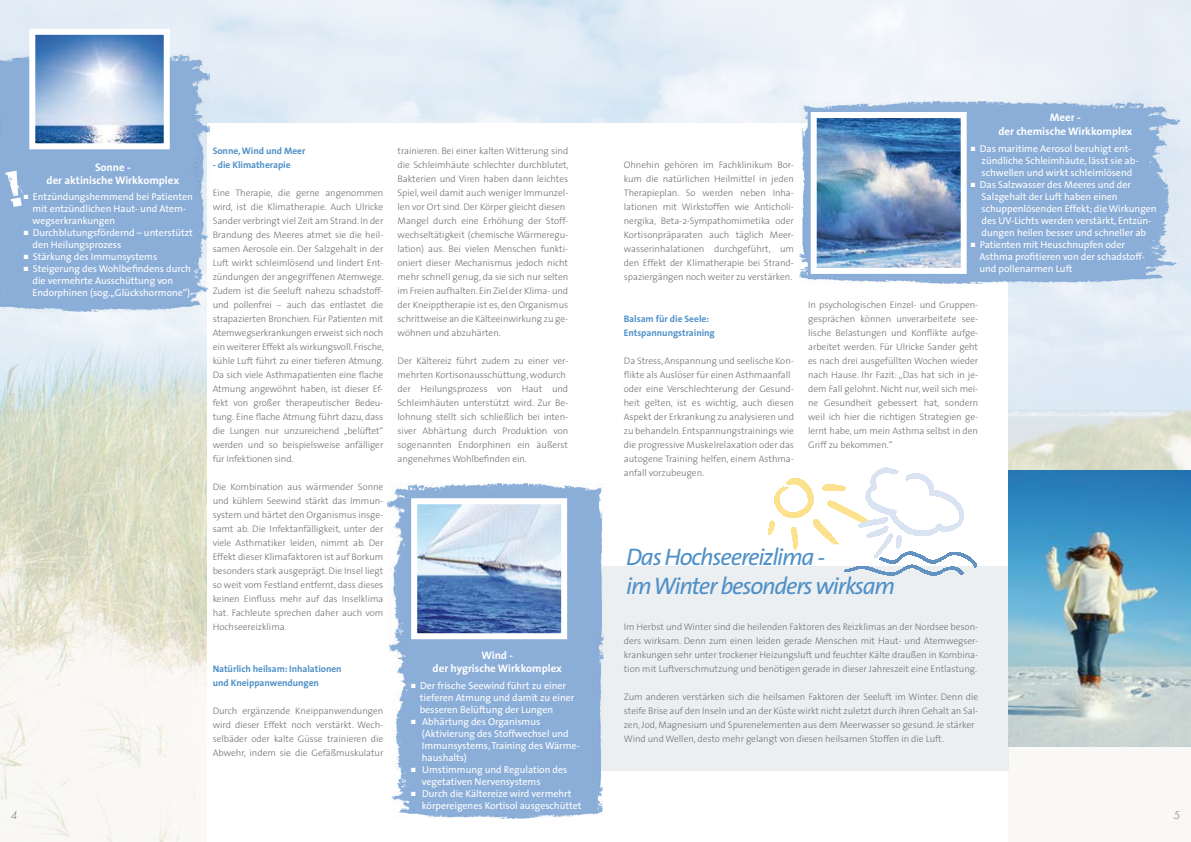
<style>
.page{position:relative;width:1191px;height:842px;background:#fff}
.page>*{position:absolute;margin:0;border:0;box-sizing:border-box;transform-origin:0 0}
.headlines{font:italic 24px "The Sans";letter-spacing:-.05em;color:#4f90c8}
.fliesstext{font:12px "Futura T Ligh Obli";color:#707172}
.subhead{font:700 11px "The Sans";letter-spacing:-.005em;color:#fff}
.subhead-2{font:10px "The Sans";letter-spacing:-.005em;color:#fff}
.t1{font:300 9.5px/14px "The Sans";letter-spacing:-.005em;color:#707172;text-align:justify}
.t2{font:700 9.5px "The Sans";letter-spacing:-.005em;color:#4f90c8}
</style>
<div class="page">
<img style="left:0;top:0;width:1191px;height:842px">
<div style="left:207px;top:123px;width:800px;height:719px;background:#fff"></div>
<img style="left:0;top:54px;width:209px;height:62px">
<img style="left:0;top:116px;width:210px;height:195px">
<img style="left:36px;top:36px;width:127px;height:106px">
<div style="left:29px;top:29px;width:141px;height:120px;border:6px solid #fff"></div>
<div style="left:595px;top:566px;width:413px;height:205px;background:#eceff1"></div>
<img style="left:387px;top:484px;width:216px;height:175px">
<img style="left:390px;top:635px;width:212px;height:184px">
<img style="left:418px;top:505px;width:142px;height:127px">
<div style="left:411px;top:498px;width:156px;height:141px;border:6px solid #fff"></div>
<img style="left:799px;top:101px;width:380px;height:183px">
<img style="left:817px;top:119px;width:142px;height:148px">
<div style="left:810px;top:112px;width:156px;height:162px;border:6px solid #fff"></div>
<img style="left:1008px;top:471px;width:183px;height:275px">
<img style="left:844px;top:554px;width:133px;height:22px">
<img style="left:856px;top:467px;width:109px;height:90px">
<svg style="left:0;top:170px;width:27px;height:39px"></svg>
<p class="subhead" style="left:1050px;top:111px;width:32px">Meer -</p>
<p class="subhead" style="left:998px;top:124px;width:135px">der chemische Wirkkomplex</p>
<p class="subhead-2" style="left:971px;top:140px;width:162px">■ Das maritime Aerosol beruhigt ent-</p>
<p class="subhead-2" style="left:981px;top:152px;width:159px">zündliche Schleimhäute, lässt sie ab-</p>
<p class="subhead-2" style="left:981px;top:164px;width:152px">schwellen und wirkt schleimlösend</p>
<p class="subhead-2" style="left:971px;top:176px;width:162px">■ Das Salzwasser des Meeres und der</p>
<p class="subhead-2" style="left:981px;top:188px;width:137px">Salzgehalt der Luft haben einen</p>
<p class="subhead-2" style="left:981px;top:200px;width:176px">schuppenlösenden Effekt; die Wirkungen</p>
<p class="subhead-2" style="left:981px;top:212px;width:171px">des UV-Lichts werden verstärkt, Entzün-</p>
<p class="subhead-2" style="left:981px;top:224px;width:166px">dungen heilen besser und schneller ab</p>
<p class="subhead-2" style="left:971px;top:236px;width:156px">■ Patienten mit Heuschnupfen oder</p>
<p class="subhead-2" style="left:979px;top:248px;width:167px">Asthma profitieren von der schadstoff-</p>
<p class="subhead-2" style="left:979px;top:260px;width:95px">und pollenarmen Luft</p>
<p class="t2" style="left:213px;top:145px;width:94px">Sonne, Wind und Meer</p>
<p class="t2" style="left:213px;top:159px;width:79px">- die Klimatherapie</p>
<p class="t1" style="left:213px;top:185px;width:173px">Eine Therapie, die gerne angenommen wird, ist die Klimatherapie. Auch Ulricke Sander verbringt viel Zeit am Strand. In der Brandung des Meeres atmet sie die heil&shy;samen Aerosole ein. Der Salzgehalt in der Luft wirkt schleimlösend und lindert Ent&shy;zündungen der angegriffenen Atemwege.<br>Zudem ist die Seeluft nahezu schadstoff&shy;und pollenfrei - auch das entlastet die strapazierten Bronchien. Für Patienten mit Atemwegserkrankungen erweist sich noch ein weiterer Effekt als wirkungsvoll. Frische, kühle Luft führt zu einer tieferen Atmung.<br>Da sich viele Asthmapatienten eine flache Atmung angewöhnt haben, ist dieser Ef&shy;fekt von großer therapeutischer Bedeu&shy;tung. Eine flache Atmung führt dazu, dass die Lungen nur unzureichend „belüftet“ werden und so beispielsweise anfälliger für Infektionen sind.</p>
<p class="t1" style="left:213px;top:479px;width:172px">Die Kombination aus wärmender Sonne und kühlem Seewind stärkt das Immun&shy;system und härtet den Organismus insge&shy;samt ab. Die Infektanfälligkeit, unter der viele Asthmatiker leiden, nimmt ab. Der Effekt dieser Klimafaktoren ist auf Borkum besonders stark ausgeprägt. Die Insel liegt so weit vom Festland entfernt, dass dieses keinen Einfluss mehr auf das Inselklima hat. Fachleute sprechen daher auch vom Hochseereizklima.</p>
<p class="t2" style="left:213px;top:663px;width:131px">Natürlich heilsam: Inhalationen</p>
<p class="t2" style="left:213px;top:677px;width:108px">und Kneippanwendungen</p>
<p class="t1" style="left:213px;top:703px;width:172px">Durch ergänzende Kneippanwendungen wird dieser Effekt noch verstärkt. Wech&shy;selbäder oder kalte Güsse trainieren die Abwehr, indem sie die Gefäßmuskulatur</p>
<p class="t1" style="left:397px;top:143px;width:173px">trainieren. Bei einer kalten Witterung sind die Schleimhäute schlechter durchblutet, Bakterien und Viren haben dann leichtes Spiel, weil damit auch weniger Immunzel&shy;len vor Ort sind. Der Körper gleicht diesen</p>
<p class="t1" style="left:397px;top:213px;width:172px">Mangel durch eine Erhöhung der Stoff&shy;wechseltätigkeit (chemische Wärmeregu&shy;lation) aus. Bei vielen Menschen funkti&shy;oniert dieser Mechanismus jedoch nicht mehr schnell genug, da sie sich nur selten im Freien aufhalten. Ein Ziel der Klima- und der Kneipptherapie ist es, den Organismus schrittweise an die Kälteeinwirkung zu ge&shy;wöhnen und abzuhärten.</p>
<p class="t1" style="left:397px;top:353px;width:172px">Der Kältereiz führt zudem zu einer ver&shy;mehrten Kortisonausschüttung, wodurch</p>
<p class="t1" style="left:397px;top:381px;width:172px">der Heilungsprozess von Haut und Schleimhäuten unterstützt wird. Zur Be&shy;lohnung stellt sich schließlich bei inten&shy;siver Abhärtung durch Produktion von sogenannten Endorphinen ein äußerst angenehmes Wohlbefinden ein.</p>
<p class="t1" style="left:624px;top:157px;width:172px">Ohnehin gehören im Fachklinikum Bor&shy;kum die natürlichen Heilmittel in jeden Therapieplan. So werden neben Inha&shy;lationen mit Wirkstoffen wie Anticholi&shy;nergika, Beta-2-Sympathomimetika oder Kortisonpräparaten auch täglich Meer&shy;wasserinhalationen durchgeführt, um den Effekt der Klimatherapie bei Strand&shy;spaziergängen noch weiter zu verstärken.</p>
<p class="t2" style="left:624px;top:313px;width:87px">Balsam für die Seele:</p>
<p class="t2" style="left:624px;top:327px;width:92px">Entspannungstraining</p>
<p class="t1" style="left:624px;top:353px;width:172px">Da Stress, Anspannung und seelische Kon&shy;flikte als Auslöser für einen Asthmaanfall</p>
<p class="t1" style="left:624px;top:381px;width:172px">oder eine Verschlechterung der Gesund&shy;heit gelten, ist es wichtig, auch diesen Aspekt der Erkrankung zu analysieren und zu behandeln. Entspannungstrainings wie die progressive Muskelrelaxation oder das autogene Training helfen, einem Asthma&shy;anfall vorzubeugen.</p>
<p class="subhead" style="left:95px;top:160px;width:37px">Sonne -</p>
<p class="subhead" style="left:47px;top:174px;width:134px">der aktinische Wirkkomplex</p>
<p class="subhead-2" style="left:24px;top:189px;width:170px">■ Entzündungshemmend bei Patienten</p>
<p class="subhead-2" style="left:33px;top:201px;width:155px">mit entzündlichen Haut- und Atem-</p>
<p class="subhead-2" style="left:33px;top:213px;width:84px">wegserkrankungen</p>
<p class="subhead-2" style="left:24px;top:225px;width:170px">■ Durchblutungsfördernd – unterstützt</p>
<p class="subhead-2" style="left:33px;top:237px;width:90px">den Heilungsprozess</p>
<p class="subhead-2" style="left:24px;top:249px;width:135px">■ Stärkung des Immunsystems</p>
<p class="subhead-2" style="left:24px;top:261px;width:168px">■ Steigerung des Wohlbefindens durch</p>
<p class="subhead-2" style="left:33px;top:273px;width:142px">die vermehrte Ausschüttung von</p>
<p class="subhead-2" style="left:33px;top:285px;width:159px">Endorphinen (sog.„Glückshormone“)</p>
<p class="t1" style="left:808px;top:297px;width:172px">In psychologischen Einzel- und Gruppen&shy;gesprächen können unverarbeitete see&shy;lische Belastungen und Konflikte aufge&shy;arbeitet werden. Für Ulricke Sander geht es nach drei ausgefüllten Wochen wieder nach Hause. Ihr Fazit: „Das hat sich in je&shy;dem Fall gelohnt. Nicht nur, weil sich mei&shy;ne Gesundheit gebessert hat, sondern weil ich hier die richtigen Strategien ge&shy;lernt habe, um mein Asthma selbst in den</p>
<p class="t1" style="left:808px;top:437px;width:86px">Griff zu bekommen.“</p>
<p class="headlines" style="left:626px;top:542px;width:201px">Das Hochseereizlima -</p>
<p class="headlines" style="left:626px;top:570px;width:270px">im Winter besonders wirksam</p>
<p class="t1" style="left:624px;top:619px;width:356px">Im Herbst und Winter sind die heilenden Faktoren des Reizklimas an der Nordsee beson&shy;ders wirksam. Denn zum einen leiden gerade Menschen mit Haut- und Atemwegser&shy;krankungen sehr unter trockener Heizungsluft und feuchter Kälte draußen in Kombina&shy;tion mit Luftverschmutzung und benötigen gerade in dieser Jahreszeit eine Entlastung.</p>
<p class="t1" style="left:624px;top:689px;width:356px">Zum anderen verstärken sich die heilsamen Faktoren der Seeluft im Winter. Denn die steife Brise auf den Inseln und an der Küste wirkt nicht zuletzt durch ihren Gehalt an Sal&shy;zen, Jod, Magnesium und Spurenelementen aus dem Meerwasser so gesund. Je stärker</p>
<p class="t1" style="left:624px;top:731px;width:322px">Wind und Wellen, desto mehr gelangt von diesen heilsamen Stoffen in die Luft.</p>
<p class="subhead" style="left:481px;top:648px;width:33px">Wind -</p>
<p class="subhead" style="left:432px;top:661px;width:131px">der hygrische Wirkkomplex</p>
<p class="subhead-2" style="left:411px;top:677px;width:156px">■ Der frische Seewind führt zu einer</p>
<p class="subhead-2" style="left:420px;top:689px;width:156px">tieferen Atmung und damit zu einer</p>
<p class="subhead-2" style="left:420px;top:701px;width:135px">besseren Belüftung der Lungen</p>
<p class="subhead-2" style="left:411px;top:713px;width:131px">■ Abhärtung des Organismus</p>
<p class="subhead-2" style="left:422px;top:725px;width:148px">(Aktivierung des Stoffwechsel und</p>
<p class="subhead-2" style="left:422px;top:737px;width:159px">Immunsystems, Training des Wärme-</p>
<p class="subhead-2" style="left:422px;top:749px;width:46px">haushalts)</p>
<p class="subhead-2" style="left:411px;top:761px;width:158px">■ Umstimmung und Regulation des</p>
<p class="subhead-2" style="left:422px;top:773px;width:120px">vegetativen Nervensystems</p>
<p class="subhead-2" style="left:411px;top:785px;width:162px">■ Durch die Kältereize wird vermehrt</p>
<p class="subhead-2" style="left:422px;top:797px;width:161px">körpereigenes Kortisol ausgeschüttet</p>
<p class="fliesstext" style="left:11px;top:809px;width:8px">4</p>
<p class="fliesstext" style="left:1173px;top:809px;width:8px">5</p>
</div>
